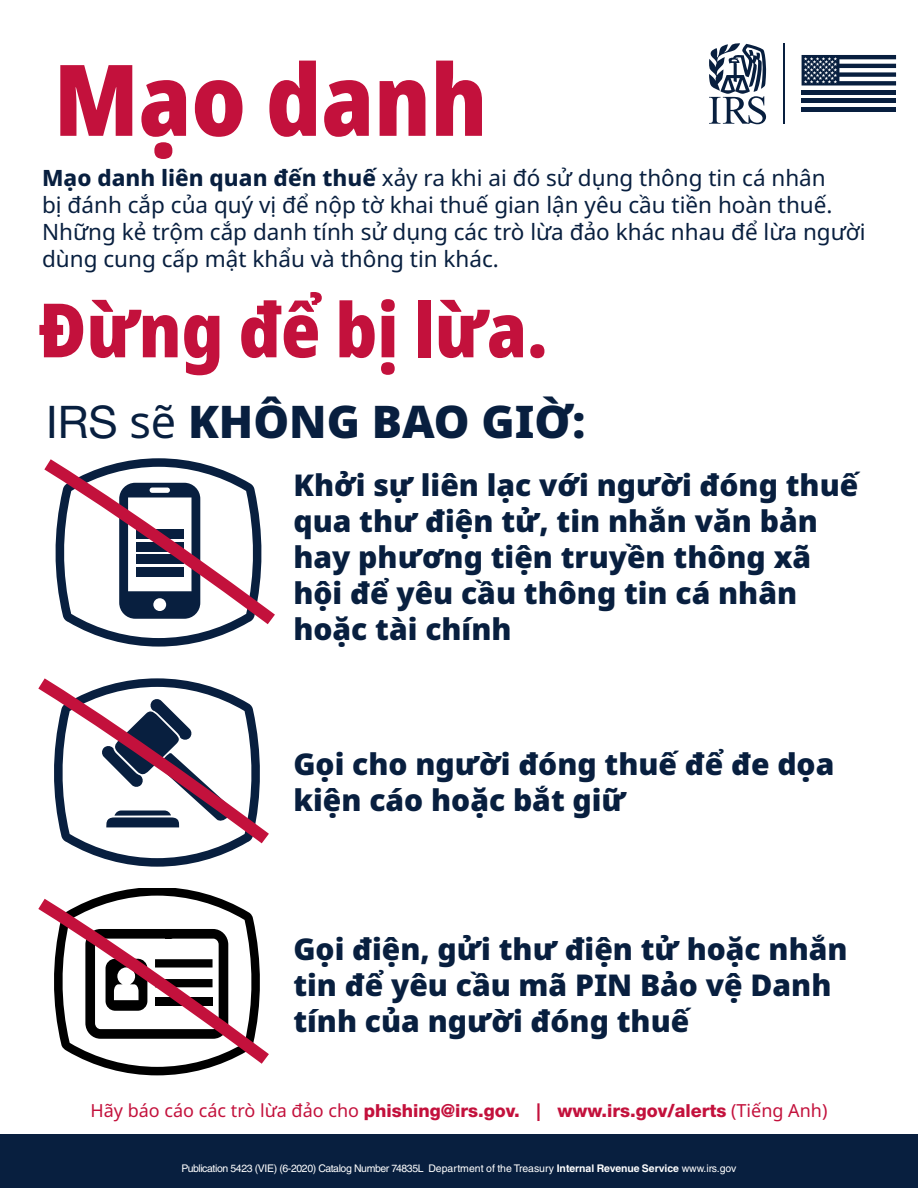
<style>
.page{position:relative;width:918px;height:1188px;background:#fff}
.page>*{position:absolute;margin:0;border:0;box-sizing:border-box;transform-origin:0 0}
.t1{font:900 condensed 99px "Noto Sans";color:#c3113c}
.t2{font:900 condensed 75px "Noto Sans";color:#c3113c}
.t3{font:900 45px "Noto Sans";color:#081f3f}
.t4{font:900 30px/36px "Noto Sans";color:#081f3f}
.t5{font:22.5px/27px "Noto Sans";color:#081f3f}
.t6{font:800 18px "Helvetica Neue LT Std";color:#c3113c}
.t7{font:10.5px "Helvetica LT Std";letter-spacing:-.035em;color:#fff}
.s1{font-weight:800}
.s2{font-family:"Helvetica Neue LT Std";font-weight:400}
.s3{font-weight:400}
.s4{font-family:"Noto Sans";font-weight:400}
.s5{font-family:"Noto Sans"}
.s6{font-weight:700}
</style>
<div class="page">
<svg style="left:86px;top:631px;width:146px;height:16px"></svg>
<div style="left:0;top:1135px;width:918px;height:53px;background:#081f3f"></div>
<svg style="left:84px;top:851px;width:146px;height:16px"></svg>
<svg style="left:118px;top:1071px;width:78px;height:4px"></svg>
<svg style="left:38px;top:678px;width:231px;height:173px"></svg>
<svg style="left:44px;top:458px;width:231px;height:173px"></svg>
<svg style="left:38px;top:888px;width:231px;height:183px"></svg>
<svg style="left:802px;top:55px;width:94px;height:31px"></svg>
<hr style="left:802px;top:90px;width:94px;height:4px;background:#081f3f">
<hr style="left:802px;top:99px;width:94px;height:4px;background:#081f3f">
<div style="left:802px;top:107px;width:94px;height:5px;background:#081f3f"></div>
<svg style="left:709px;top:43px;width:57px;height:81px"></svg>
<hr style="left:783px;top:43px;width:1px;height:81px;background:#081f3f">
<h1 class="t1" style="left:54px;top:25px;width:435px">Mạo danh</h1>
<p class="t5" style="left:42px;top:165px;width:825px"><span class="s1">Mạo danh liên quan đến thuế</span> xảy ra khi ai đó sử dụng thông tin cá nhân<br>bị đánh cắp của quý vị để nộp tờ khai thuế gian lận yêu cầu tiền hoàn thuế.<br>Những kẻ trộm cắp danh tính sử dụng các trò lừa đảo khác nhau để lừa người dùng cung cấp mật khẩu và thông tin khác.</p>
<h2 class="t2" style="left:39px;top:273px;width:510px">Đừng để bị lừa.</h2>
<p class="t3" style="left:46px;top:387px;width:541px"><span class="s2">IRS</span> <span class="s3">sẽ</span> KHÔNG BAO GIỜ:</p>
<p class="t4" style="left:293px;top:467px;width:566px">Khởi sự liên lạc với người đóng thuế qua thư điện tử, tin nhắn văn bản hay phương tiện truyền thông xã hội để yêu cầu thông tin cá nhân hoặc tài chính</p>
<p class="t4" style="left:293px;top:746px;width:543px">Gọi cho người đóng thuế để đe dọa kiện cáo hoặc bắt giữ</p>
<p class="t4" style="left:293px;top:931px;width:556px">Gọi điện, gửi thư điện tử hoặc nhắn tin để yêu cầu mã PIN Bảo vệ Danh tính của người đóng thuế</p>
<p class="t6" style="left:91px;top:1099px;width:738px"><span class="s4">Hãy báo cáo các trò lừa đảo cho</span> phishing@irs.gov. <span class="s5">|</span> www.irs.gov/alerts <span class="s4">(Tiếng Anh)</span></p>
<p class="t7" style="left:182px;top:1162px;width:556px">Publication 5423 (VIE) (6-2020) Catalog Number 74835L Department of the Treasury <span class="s6">Internal Revenue Service</span> www.irs.gov</p>
</div>
